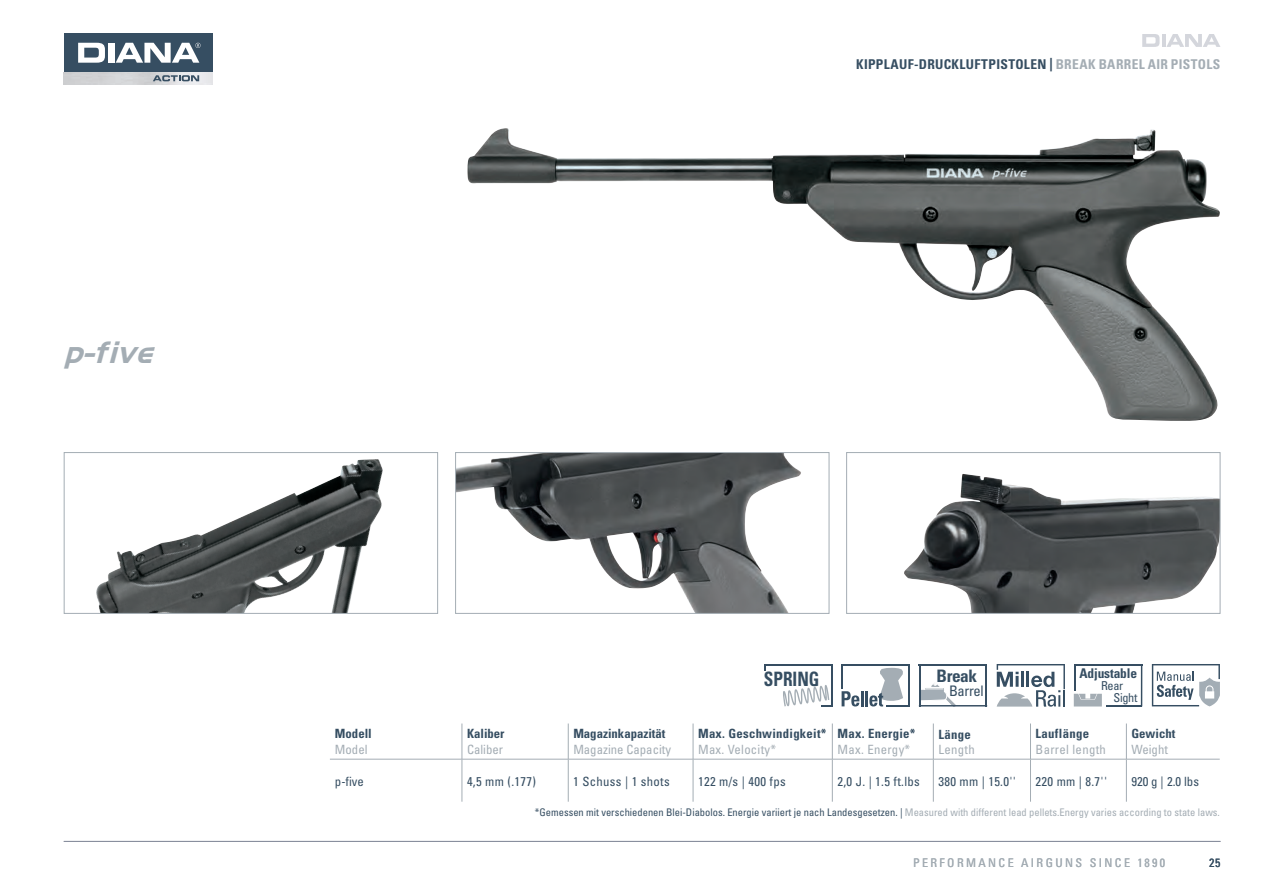
<style>
.page{position:relative;width:1263px;height:893px;background:#fff}
.page>*{position:absolute;margin:0;border:0;box-sizing:border-box;transform-origin:0 0}
.t1{font:30px "Tamworth Gothic";color:#a4adb4}
.t2{font:700 condensed 19.8px "Univers LT";color:#364e62;scale:.87 1}
.t3{font:700 condensed 17.25px "Univers";letter-spacing:-.025em;color:#364e62}
.t4{font:condensed 14.55px "Univers";letter-spacing:-.025em;color:#364e62}
.t5{font:700 condensed 13.5px "Univers LT Std";letter-spacing:.025em;color:#364e62}
.t6{font:700 condensed 13.35px "Univers";letter-spacing:-.01em;color:#364e62}
.t7{font:condensed 12.75px "Univers";letter-spacing:.025em;color:#364e62}
.t8{font:condensed 12.75px "Univers";letter-spacing:.01em;color:#a4adb4}
.t9{font:700 condensed 12.75px "Univers LT Std";letter-spacing:.02em;color:#364e62}
.t10{font:700 condensed 12.75px "Univers LT Std";color:#364e62}
.t11{font:condensed 12.3px/11.1px "Univers";letter-spacing:-.025em;color:#364e62}
.t12{font:condensed 12px "Univers";letter-spacing:.2em;color:#a4adb4}
.t13{font:condensed 12px "Univers";color:#364e62}
.t14{font:condensed 10.5px "Univers";color:#364e62}
.s1{color:#a4adb4}
</style>
<div class="page">
<img style="left:904px;top:474px;width:314px;height:138px">
<div style="left:846px;top:452px;width:374px;height:162px;border:1px solid #a4adb4"></div>
<img style="left:96px;top:459px;width:287px;height:153px">
<div style="left:64px;top:452px;width:374px;height:162px;border:1px solid #a4adb4"></div>
<img style="left:457px;top:454px;width:344px;height:158px">
<div style="left:455px;top:452px;width:374px;height:162px;border:1px solid #a4adb4"></div>
<img style="left:467px;top:128px;width:753px;height:293px">
<img style="left:64px;top:72px;width:149px;height:13px">
<svg style="left:153px;top:75px;width:46px;height:6px"></svg>
<div style="left:64px;top:33px;width:149px;height:39px;background:#364e62"></div>
<div style="left:108px;top:43px;width:6px;height:20px;background:#fff"></div>
<svg style="left:78px;top:43px;width:27px;height:20px"></svg>
<svg style="left:116px;top:43px;width:85px;height:20px"></svg>
<hr style="left:462px;top:723px;width:1px;height:36px;background:#a4adb4">
<hr style="left:568px;top:723px;width:1px;height:36px;background:#a4adb4">
<hr style="left:693px;top:723px;width:1px;height:36px;background:#a4adb4">
<hr style="left:832px;top:723px;width:1px;height:36px;background:#a4adb4">
<hr style="left:933px;top:723px;width:1px;height:36px;background:#a4adb4">
<hr style="left:1030px;top:723px;width:1px;height:36px;background:#a4adb4">
<hr style="left:1126px;top:723px;width:1px;height:36px;background:#a4adb4">
<hr style="left:330px;top:759px;width:132px;height:1px;background:#a4adb4">
<hr style="left:462px;top:759px;width:106px;height:1px;background:#a4adb4">
<hr style="left:462px;top:759px;width:1px;height:43px;background:#a4adb4">
<hr style="left:568px;top:759px;width:125px;height:1px;background:#a4adb4">
<hr style="left:568px;top:759px;width:1px;height:43px;background:#a4adb4">
<hr style="left:693px;top:759px;width:139px;height:1px;background:#a4adb4">
<hr style="left:693px;top:759px;width:1px;height:43px;background:#a4adb4">
<hr style="left:832px;top:759px;width:101px;height:1px;background:#a4adb4">
<hr style="left:832px;top:759px;width:1px;height:43px;background:#a4adb4">
<hr style="left:933px;top:759px;width:97px;height:1px;background:#a4adb4">
<hr style="left:933px;top:759px;width:1px;height:43px;background:#a4adb4">
<hr style="left:1030px;top:759px;width:96px;height:1px;background:#a4adb4">
<hr style="left:1030px;top:759px;width:1px;height:43px;background:#a4adb4">
<hr style="left:1126px;top:759px;width:94px;height:1px;background:#a4adb4">
<hr style="left:1126px;top:759px;width:1px;height:43px;background:#a4adb4">
<hr style="left:831px;top:664px;width:2px;height:41px;background:#364e62">
<hr style="left:765px;top:664px;width:68px;height:1px;background:#364e62">
<svg style="left:783px;top:685px;width:50px;height:21px"></svg>
<hr style="left:841px;top:664px;width:2px;height:24px;background:#364e62">
<hr style="left:908px;top:664px;width:2px;height:42px;background:#364e62">
<hr style="left:841px;top:664px;width:69px;height:1px;background:#364e62">
<svg style="left:841px;top:691px;width:22px;height:15px"></svg>
<hr style="left:865px;top:691px;width:3px;height:15px;background:#364e62">
<svg style="left:869px;top:668px;width:39px;height:38px"></svg>
<svg style="left:920px;top:682px;width:36px;height:23px"></svg>
<hr style="left:986px;top:664px;width:1px;height:42px;background:#384f63">
<hr style="left:919px;top:664px;width:68px;height:1px;background:#384f63">
<hr style="left:919px;top:705px;width:68px;height:1px;background:#384f63">
<hr style="left:919px;top:664px;width:1px;height:42px;background:#384f63">
<svg style="left:997px;top:664px;width:68px;height:42px"></svg>
<svg style="left:1152px;top:664px;width:68px;height:42px"></svg>
<hr style="left:1141px;top:664px;width:1px;height:42px;background:#364e62">
<hr style="left:1074px;top:664px;width:68px;height:1px;background:#364e62">
<hr style="left:1106px;top:705px;width:36px;height:1px;background:#364e62">
<svg style="left:1074px;top:665px;width:28px;height:41px"></svg>
<hr style="left:64px;top:841px;width:1156px;height:1px;background:#898f9e">
<svg style="left:1142px;top:34px;width:17px;height:13px"></svg>
<svg style="left:1162px;top:34px;width:3px;height:13px"></svg>
<svg style="left:1166px;top:34px;width:54px;height:13px"></svg>
<h1 class="t1" style="left:64px;top:334px;width:89px">p-five</h1>
<p class="t5" style="left:856px;top:56px;width:366px">KIPPLAUF-DRUCKLUFTPISTOLEN | <span class="s1">BREAK BARREL AIR PISTOLS</span></p>
<p class="t9" style="left:335px;top:726px;width:38px">Modell</p>
<p class="t8" style="left:335px;top:741px;width:34px">Model</p>
<p class="t10" style="left:467px;top:726px;width:39px">Kaliber</p>
<p class="t8" style="left:467px;top:741px;width:38px">Caliber</p>
<p class="t10" style="left:573px;top:726px;width:94px">Magazinkapazität</p>
<p class="t8" style="left:573px;top:741px;width:99px">Magazine Capacity</p>
<h2 class="t2" style="left:764px;top:666px;width:65px">SPRING</h2>
<h3 class="t3" style="left:937px;top:665px;width:42px">Break</h3>
<h3 class="t4" style="left:949px;top:682px;width:36px">Barrel</h3>
<p class="t9" style="left:698px;top:726px;width:130px">Max. Geschwindigkeit*</p>
<p class="t8" style="left:698px;top:741px;width:79px">Max. Velocity*</p>
<p class="t9" style="left:837px;top:726px;width:80px">Max. Energie*</p>
<p class="t8" style="left:837px;top:741px;width:74px">Max. Energy*</p>
<p class="t9" style="left:938px;top:726px;width:34px">Länge</p>
<p class="t8" style="left:938px;top:741px;width:38px">Length</p>
<p class="t6" style="left:1079px;top:665px;width:59px">Adjustable</p>
<p class="t11" style="left:1113px;top:680px;width:25px;text-indent:-13px">Rear<br>Sight</p>
<p class="t9" style="left:1035px;top:726px;width:55px">Lauflänge</p>
<p class="t8" style="left:1035px;top:741px;width:72px">Barrel length</p>
<p class="t10" style="left:1131px;top:726px;width:45px">Gewicht</p>
<p class="t8" style="left:1131px;top:741px;width:38px">Weight</p>
<p class="t7" style="left:335px;top:773px;width:31px">p-five</p>
<p class="t7" style="left:467px;top:773px;width:70px">4,5 mm (.177)</p>
<p class="t7" style="left:573px;top:773px;width:98px">1 Schuss | 1 shots</p>
<p class="t7" style="left:698px;top:773px;width:89px">122 m/s | 400 fps</p>
<p class="t7" style="left:837px;top:773px;width:84px">2,0 J. | 1.5 ft.lbs</p>
<p class="t7" style="left:938px;top:773px;width:79px">380 mm | 15.0''</p>
<p class="t7" style="left:1035px;top:773px;width:73px">220 mm | 8.7''</p>
<p class="t7" style="left:1131px;top:773px;width:69px">920 g | 2.0 lbs</p>
<p class="t14" style="left:535px;top:806px;width:686px">*Gemessen mit verschiedenen Blei-Diabolos. Energie variiert je nach Landesgesetzen. | <span class="s1">Measured with different lead pellets.Energy varies according to state laws.</span></p>
<p class="t12" style="left:913px;top:856px;width:254px">PERFORMANCE AIRGUNS SINCE 1890</p>
<p class="t13" style="left:1209px;top:856px;width:13px">25</p>
</div>
